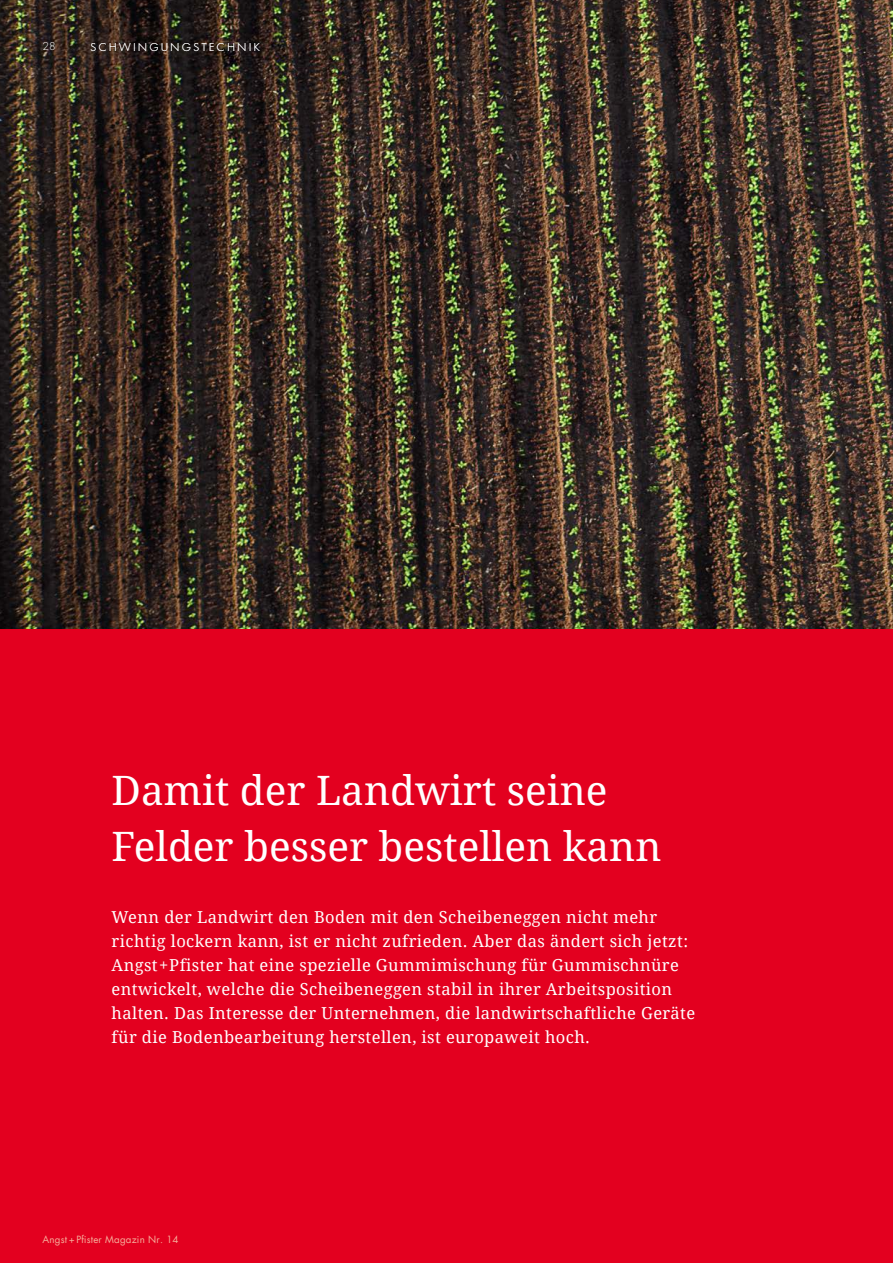
<style>
.page{position:relative;width:893px;height:1263px;background:#fff}
.page>*{position:absolute;margin:0;border:0;box-sizing:border-box;transform-origin:0 0}
.t1{font:40.5px/55.5px "Droid Serif";color:#fff}
.t2{font:16.5px/24px "Droid Serif";letter-spacing:.025em;color:#fff}
.t3{font:300 10.5px "Futura";letter-spacing:.25em;color:#fff}
.t4{font:9.75px "Futura Com";letter-spacing:.02em;color:#f6af9b}
</style>
<div class="page">
<div style="left:0;top:599px;width:893px;height:664px;background:#e3001f"></div>
<img style="left:0;top:0;width:893px;height:628px">
<p class="t3" style="left:43px;top:40px;width:15px">28</p>
<p class="t3" style="left:90px;top:41px;width:171px">SCHWINGUNGSTECHNIK</p>
<h1 class="t1" style="left:112px;top:763px;width:551px">Damit der Landwirt seine<br>Felder besser bestellen kann</h1>
<p class="t2" style="left:112px;top:905px;width:585px">Wenn der Landwirt den Boden mit den Scheibeneggen nicht mehr richtig lockern kann, ist er nicht zufrieden. Aber das ändert sich jetzt:<br>Angst+Pfister hat eine spezielle Gummimischung für Gummischnüre entwickelt, welche die Scheibeneggen stabil in ihrer Arbeitsposition halten. Das Interesse der Unternehmen, die landwirtschaftliche Geräte für die Bodenbearbeitung herstellen, ist europaweit hoch.</p>
<p class="t4" style="left:43px;top:1232px;width:138px">Angst + Pfister Magazin Nr. 14</p>
</div>
